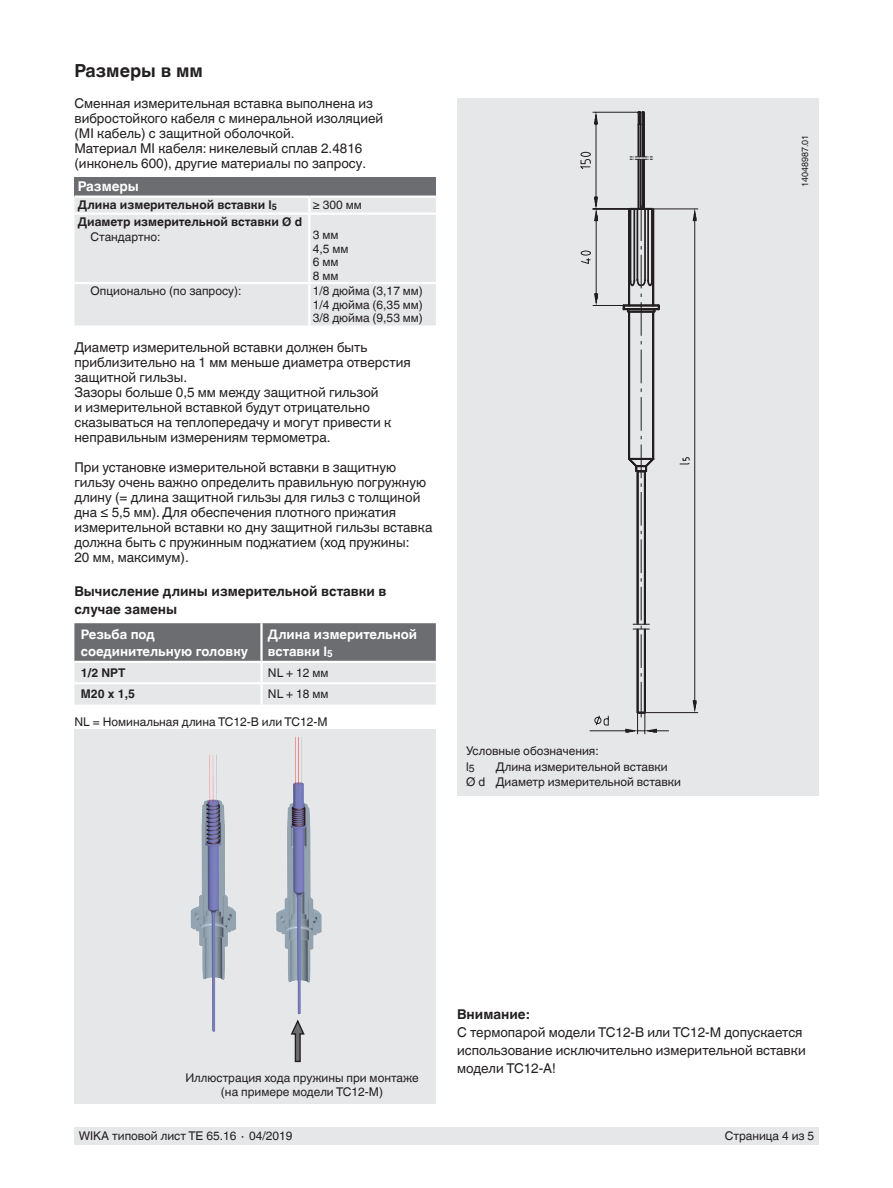
<style>
.page{position:relative;width:893px;height:1188px;background:#fff}
.page>*{position:absolute;margin:0;border:0;box-sizing:border-box;transform-origin:0 0}
.t1{font:700 18px "Helvetica World";color:#231f20}
.t2{font:13.5px/15px "Helvetica World";color:#231f20}
.t3{font:700 13.5px/18px "Helvetica World";color:#231f20}
.t4{font:700 13.5px "Helvetica World";color:#fff}
.t5{font:700 13.2px/16.5px "Helvetica World";color:#fff}
.t6{font:12px/13.5px "Helvetica World";color:#231f20}
.t7{font:700 12px "Helvetica World";color:#231f20}
.t8{font:9px "Helvetica World";color:#231f20}
</style>
<div class="page">
<div style="left:74px;top:1128px;width:745px;height:17px;background:#e6e7e9"></div>
<div style="left:457px;top:98px;width:362px;height:697px;background:#e6e7e9"></div>
<div style="left:74px;top:729px;width:362px;height:374px;background:#e6e7e9"></div>
<svg style="left:74px;top:623px;width:362px;height:82px;background:#abacaf"></svg>
<hr style="left:74px;top:661px;width:187px;height:2px;background:#fff">
<hr style="left:261px;top:661px;width:175px;height:2px;background:#fff">
<hr style="left:260px;top:623px;width:3px;height:38px;background:#fff">
<hr style="left:260px;top:663px;width:3px;height:19px;background:#fff">
<hr style="left:74px;top:682px;width:187px;height:2px;background:#fff">
<hr style="left:261px;top:682px;width:175px;height:2px;background:#fff">
<hr style="left:260px;top:684px;width:3px;height:21px;background:#fff">
<div style="left:74px;top:178px;width:362px;height:19px;background:#6c6d70"></div>
<div style="left:74px;top:198px;width:362px;height:127px;background:#e6e7e9"></div>
<svg style="left:308px;top:198px;width:2px;height:15px"></svg>
<hr style="left:74px;top:213px;width:235px;height:2px;background:#fff">
<hr style="left:309px;top:213px;width:127px;height:2px;background:#fff">
<hr style="left:308px;top:215px;width:2px;height:67px;background:#fff">
<hr style="left:74px;top:282px;width:235px;height:2px;background:#fff">
<hr style="left:309px;top:282px;width:127px;height:2px;background:#fff">
<hr style="left:308px;top:284px;width:2px;height:41px;background:#fff">
<hr style="left:74px;top:196px;width:235px;height:2px;background:#fff">
<hr style="left:309px;top:196px;width:127px;height:2px;background:#fff">
<svg style="left:580px;top:111px;width:119px;height:624px"></svg>
<svg style="left:621px;top:204px;width:41px;height:514px"></svg>
<img style="left:190px;top:736px;width:132px;height:296px">
<svg style="left:290px;top:1018px;width:15px;height:45px"></svg>
<h1 class="t1" style="left:74px;top:60px;width:130px">Размеры в мм</h1>
<p class="t2" style="left:74px;top:96px;width:310px">Сменная измерительная вставка выполнена из вибростойкого кабеля с минеральной изоляцией (MI кабель) с защитной оболочкой.<br>Материал MI кабеля: никелевый сплав 2.4816 (инконель 600), другие материалы по запросу.</p>
<p class="t4" style="left:78px;top:178px;width:63px">Размеры</p>
<p class="t7" style="left:78px;top:198px;width:201px">Длина измерительной вставки l<sub>5</sub></p>
<p class="t6" style="left:313px;top:198px;width:50px">≥ 300 мм</p>
<p class="t7" style="left:78px;top:215px;width:226px">Диаметр измерительной вставки Ø d</p>
<p class="t6" style="left:91px;top:230px;width:71px">Стандартно:</p>
<p class="t6" style="left:313px;top:228px;width:37px">3 мм<br>4,5 мм<br>6 мм<br>8 мм</p>
<p class="t6" style="left:91px;top:284px;width:152px">Опционально (по запросу):</p>
<p class="t6" style="left:313px;top:284px;width:112px;text-align:justify">1/8 дюйма (3,17 мм)<br>1/4 дюйма (6,35 мм)<br>3/8 дюйма (9,53 мм)</p>
<p class="t2" style="left:74px;top:340px;width:338px">Диаметр измерительной вставки должен быть приблизительно на 1 мм меньше диаметра отверстия защитной гильзы.<br>Зазоры больше 0,5 мм между защитной гильзой<br>и измерительной вставкой будут отрицательно сказываться на теплопередачу и могут привести к неправильным измерениям термометра.</p>
<p class="t2" style="left:74px;top:460px;width:359px">При установке измерительной вставки в защитную гильзу очень важно определить правильную погружную длину (= длина защитной гильзы для гильз с толщиной дна ≤ 5,5 мм). Для обеспечения плотного прижатия измерительной вставки ко дну защитной гильзы вставка должна быть с пружинным поджатием (ход пружины:<br>20 мм, максимум).</p>
<p class="t3" style="left:74px;top:583px;width:314px">Вычисление длины измерительной вставки в случае замены</p>
<p class="t5" style="left:81px;top:626px;width:169px">Резьба под соединительную головку</p>
<p class="t5" style="left:268px;top:626px;width:151px">Длина измерительной вставки l<sub>5</sub></p>
<p class="t7" style="left:81px;top:666px;width:46px">1/2 NPT</p>
<p class="t6" style="left:268px;top:666px;width:62px">NL + 12 мм</p>
<p class="t7" style="left:81px;top:687px;width:56px">M20 x 1,5</p>
<p class="t6" style="left:268px;top:687px;width:62px">NL + 18 мм</p>
<p class="t6" style="left:74px;top:715px;width:255px">NL = Номинальная длина TC12-B или TC12-M</p>
<p class="t6" style="left:466px;top:744px;width:134px;line-height:15.5px">Условные обозначения: l<sub>5</sub></p>
<p class="t6" style="left:466px;top:759px;width:216px;line-height:15.5px;text-indent:30px">Длина измерительной вставки<br>Ø d Диаметр измерительной вставки</p>
<p class="t8" style="left:800px;top:187px;width:54px;rotate:-90deg">14048987.01</p>
<p class="t6" style="left:185px;top:1071px;width:235px;text-align:center">Иллюстрация хода пружины при монтаже (на примере модели TC12-M)</p>
<p class="t3" style="left:457px;top:1006px;width:74px">Внимание:</p>
<p class="t2" style="left:457px;top:1024px;width:350px;line-height:18px">С термопарой модели TC12-B или TC12-M допускается использование исключительно измерительной вставки модели TC12-A!</p>
<p class="t6" style="left:79px;top:1130px;width:215px">WIKA типовой лист TE 65.16 ∙ 04/2019</p>
<p class="t6" style="left:725px;top:1130px;width:91px">Страница 4 из 5</p>
</div>
